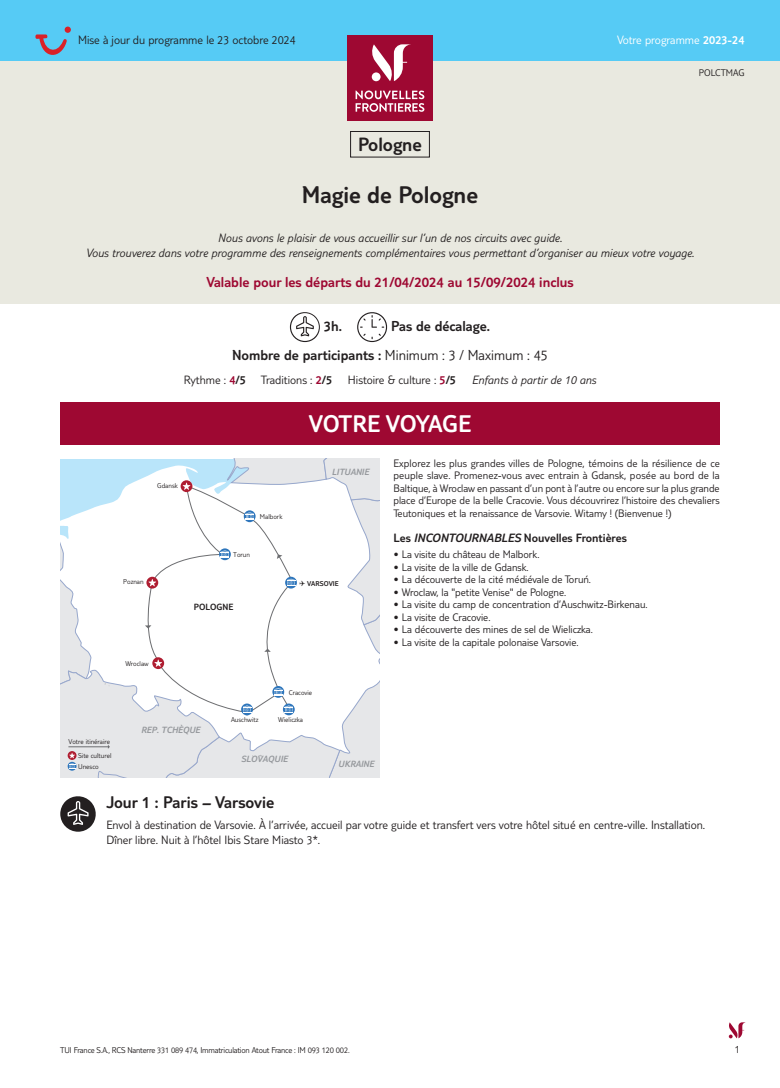
<style>
.page{position:relative;width:780px;height:1088px;background:#fff}
.page>*{position:absolute;margin:0;border:0;box-sizing:border-box;transform-origin:0 0}
.t1{font:300 25px "TUI Type";color:#231f20}
.t2{font:300 25px "TUI Type";letter-spacing:-.015em;color:#fff}
.t3{font:300 20px "TUI Type";color:#231f20}
.t4{font:300 17.5px "TUI Type";color:#231f20}
.t5{font:300 15px/28.6px "TUI Type";color:#231f20}
.t6{font:300 15px "TUI Type";color:#9e0832}
.t7{font:300 12.5px/15px "TUI Type";color:#231f20}
.t8{font:italic 300 12.5px/15px "TUI Type";color:#231f20;text-align:center}
.t9{font:300 12.5px "TUI Type";color:#231f20}
.t10{font:300 12.5px "TUI Type";color:#fff}
.t11{font:300 11.25px/12.5px "TUI Type";color:#231f20;text-align:justify}
.t12{font:300 10px "TUI Type";color:#231f20}
.t13{font:italic 300 9.38px "TUI Type";color:#95989c}
.t14{font:300 9.38px "TUI Type";color:#231f20}
.t15{font:300 8.75px "TUI Type";letter-spacing:-.02em;color:#231f20}
.t16{font:300 7.25px/14px "TUI Type";color:#231f20;text-align:right}
.t17{font:300 7.25px "TUI Type";color:#231f20}
.s1{font-style:inherit}
.s2{color:#9e0832}
.s3{font-style:italic}
</style>
<div class="page">
<svg style="left:728px;top:1022px;width:18px;height:16px"></svg>
<div style="left:0;top:0;width:780px;height:303px;background:#e9e9e0"></div>
<div style="left:0;top:0;width:780px;height:60px;background:#56cbf5"></div>
<div style="left:347px;top:35px;width:85px;height:85px;background:#9e0832"></div>
<svg style="left:355px;top:90px;width:69px;height:22px"></svg>
<svg style="left:371px;top:44px;width:40px;height:37px"></svg>
<svg style="left:290px;top:312px;width:30px;height:30px"></svg>
<svg style="left:357px;top:312px;width:30px;height:30px"></svg>
<div style="left:350px;top:131px;width:80px;height:26px;border:1px solid #231f20"></div>
<div style="left:60px;top:402px;width:659px;height:43px;background:#9e0832"></div>
<svg style="left:60px;top:459px;width:319px;height:319px"></svg>
<svg style="left:60px;top:796px;width:36px;height:36px"></svg>
<svg style="left:35px;top:27px;width:36px;height:28px"></svg>
<p class="t7" style="left:78px;top:32px;width:219px">Mise à jour du programme le 23 octobre 2024</p>
<h2 class="t3" style="left:358px;top:133px;width:65px">Pologne</h2>
<h1 class="t1" style="left:302px;top:180px;width:178px">Magie de Pologne</h1>
<p class="t10" style="left:617px;top:33px;width:129px">Votre programme <span class="s1">2023-24</span></p>
<p class="t12" style="left:699px;top:67px;width:47px">POLCTMAG</p>
<p class="t8" style="left:86px;top:230px;width:610px">Nous avons le plaisir de vous accueillir sur l’un de nos circuits avec guide.<br>Vous trouverez dans votre programme des renseignements complémentaires vous permettant d’organiser au mieux votre voyage.</p>
<h3 class="t6" style="left:206px;top:273px;width:368px">Valable pour les départs du 21/04/2024 au 15/09/2024 inclus</h3>
<h3 class="t5" style="left:232px;top:312px;width:317px;text-indent:159px">Pas de décalage.<br>Nombre de participants : <span class="s1">Minimum : 3 / Maximum : 45</span></h3>
<p class="t7" style="left:184px;top:372px;width:414px">Rythme : <span class="s2">4</span><span class="s1">/5</span> Traditions : <span class="s2">2</span><span class="s1">/5</span> Histoire &amp; culture : <span class="s2">5</span><span class="s1">/5</span> <span class="s3">Enfants à partir de 10 ans</span></p>
<h3 class="t5" style="left:324px;top:312px;width:20px">3h.</h3>
<p class="t16" style="left:157px;top:478px;width:22px">Gdansk</p>
<p class="t16" style="left:123px;top:575px;width:22px">Poznan</p>
<p class="t16" style="left:260px;top:509px;width:24px">Malbork</p>
<p class="t16" style="left:233px;top:547px;width:18px">Torun</p>
<p class="t14" style="left:194px;top:602px;width:41px">POLOGNE</p>
<p class="t16" style="left:125px;top:656px;width:25px">Wroclaw</p>
<h1 class="t2" style="left:309px;top:409px;width:164px">VOTRE VOYAGE</h1>
<p class="t13" style="left:332px;top:467px;width:39px">LITUANIE</p>
<p class="t17" style="left:299px;top:579px;width:41px">✈ VARSOVIE</p>
<p class="t11" style="left:393px;top:456px;width:328px">Explorez les plus grandes villes de Pologne, témoins de la résilience de ce peuple slave. Promenez-vous avec entrain à Gdansk, posée au bord de la Baltique, à Wroclaw en passant d’un pont à l’autre ou encore sur la plus grande place d’Europe de la belle Cracovie. Vous découvrirez l’histoire des chevaliers Teutoniques et la renaissance de Varsovie. Witamy ! (Bienvenue !)</p>
<p class="t9" style="left:393px;top:531px;width:235px">Les <span class="s3">INCONTOURNABLES</span> Nouvelles Frontières</p>
<p class="t11" style="left:393px;top:548px;width:147px">• La visite du château de Malbork.</p>
<p class="t11" style="left:393px;top:560px;width:137px">• La visite de la ville de Gdansk.</p>
<p class="t11" style="left:393px;top:573px;width:199px">• La découverte de la cité médiévale de Toruń.</p>
<p class="t11" style="left:393px;top:585px;width:174px">• Wroclaw, la "petite Venise" de Pologne.</p>
<p class="t11" style="left:393px;top:598px;width:255px">• La visite du camp de concentration d’Auschwitz-Birkenau.</p>
<p class="t11" style="left:393px;top:610px;width:98px">• La visite de Cracovie.</p>
<p class="t11" style="left:393px;top:623px;width:201px">• La découverte des mines de sel de Wieliczka.</p>
<p class="t11" style="left:393px;top:635px;width:186px">• La visite de la capitale polonaise Varsovie.</p>
<p class="t16" style="left:289px;top:686px;width:25px">Cracovie</p>
<p class="t16" style="left:278px;top:713px;width:26px">Wieliczka</p>
<p class="t13" style="left:241px;top:754px;width:48px">SLOVAQUIE</p>
<p class="t16" style="left:231px;top:713px;width:29px">Auschwitz</p>
<p class="t13" style="left:141px;top:724px;width:61px">REP. TCHÈQUE</p>
<p class="t16" style="left:68px;top:734px;width:44px">Votre itinéraire<br>Site culturel</p>
<p class="t16" style="left:78px;top:759px;width:22px">Unesco</p>
<h3 class="t4" style="left:106px;top:792px;width:169px">Jour 1 : Paris – Varsovie</h3>
<p class="t7" style="left:106px;top:817px;width:600px">Envol à destination de Varsovie. À l’arrivée, accueil par votre guide et transfert vers votre hôtel situé en centre-ville. Installation.<br>Dîner libre. Nuit à l’hôtel Ibis Stare Miasto 3*.</p>
<p class="t13" style="left:338px;top:758px;width:37px">UKRAINE</p>
<p class="t15" style="left:60px;top:1045px;width:291px">TUI France S.A., RCS Nanterre 331 089 474, Immatriculation Atout France : IM 093 120 002.</p>
<p class="t11" style="left:734px;top:1042px;width:7px">1</p>
</div>
